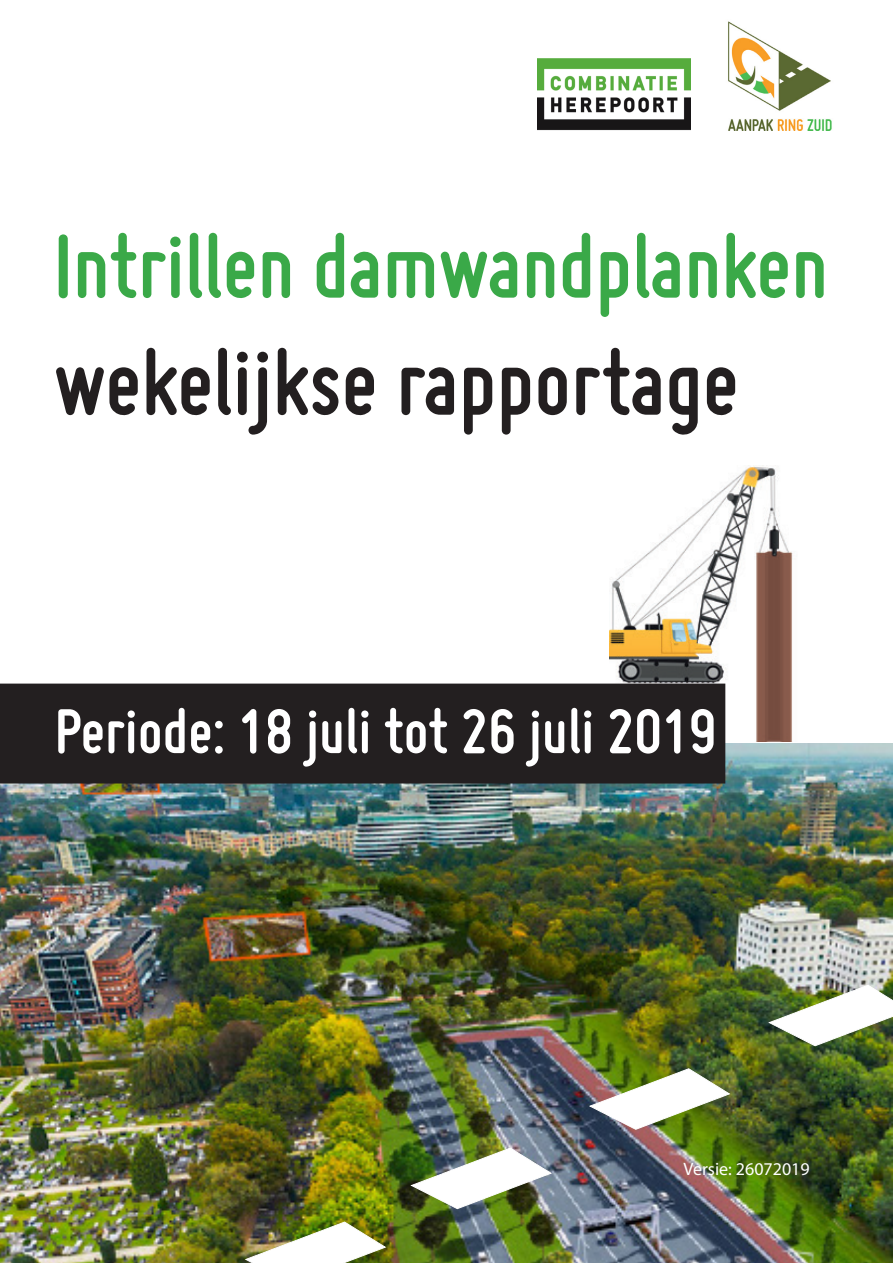
<style>
.page{position:relative;width:893px;height:1263px;background:#fff}
.page>*{position:absolute;margin:0;border:0;box-sizing:border-box;transform-origin:0 0}
.t1{font:700 97.5px "Miso";color:#231f20}
.t2{font:700 94.5px "Miso";color:#3aa948}
.t3{font:700 66px "Miso";color:#fff}
.t4{font:18px "Myriad Pro";color:#fff}
</style>
<div class="page">
<img style="left:0;top:743px;width:893px;height:520px">
<img style="left:609px;top:466px;width:184px;height:275px">
<img style="left:768px;top:984px;width:125px;height:62px">
<img style="left:410px;top:1147px;width:142px;height:62px">
<img style="left:244px;top:1221px;width:143px;height:42px">
<img style="left:589px;top:1068px;width:142px;height:62px">
<div style="left:0;top:684px;width:725px;height:99px;background:#231f20"></div>
<img style="left:538px;top:58px;width:152px;height:73px">
<img style="left:728px;top:21px;width:104px;height:110px">
<p class="t2" style="left:54px;top:213px;width:776px">Intrillen damwandplanken</p>
<p class="t1" style="left:54px;top:327px;width:686px">wekelijkse rapportage</p>
<p class="t3" style="left:55px;top:694px;width:663px">Periode: 18 juli tot 26 juli 2019</p>
<p class="t4" style="left:684px;top:1158px;width:128px">Versie: 26072019</p>
</div>
